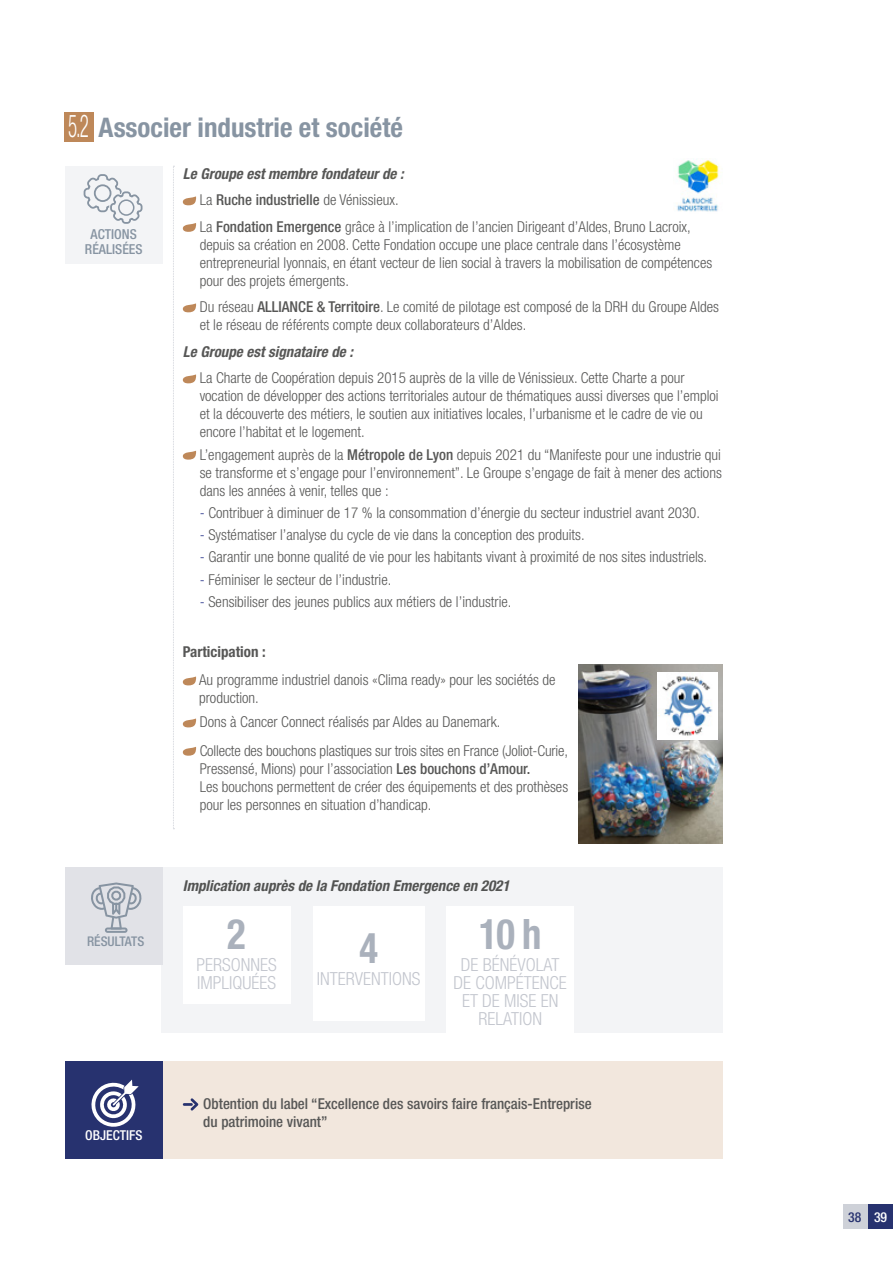
<style>
.page{position:relative;width:893px;height:1263px;background:#fff}
.page>*{position:absolute;margin:0;border:0;box-sizing:border-box;transform-origin:0 0}
.t1{font:700 condensed 42px "Helvetica Neue LT Pro";color:#aab1bc;scale:.92 1}
.t2{font:700 condensed 27px "Helvetica Neue LT Pro";color:#8794a2}
.t3{font:300 condensed 18px/18px "Helvetica Neue LT Pro";color:#c3c6ce}
.t4{font:300 condensed 15px/18px "Helvetica Neue LT Pro";color:#575756}
.t5{font:500 condensed 15px/18px "Helvetica Neue LT Pro";color:#575756}
.t6{font:italic 700 condensed 15px "Helvetica Neue LT Pro";color:#575756}
.t7{font:700 condensed 15px "Helvetica Neue LT Pro";color:#575756}
.t8{font:500 condensed 13.8px/15.3px "Helvetica Neue LT Std";color:#8794a2;text-align:center}
.t9{font:500 condensed 13.65px "Helvetica Neue LT Std";color:#fff}
.t10{font:500 condensed 13.65px "Helvetica Neue LT Pro";color:#fff}
.t11{font:500 condensed 13.65px "Helvetica Neue LT Pro";color:#27326f}
.t12{font:500 condensed 13.35px "Helvetica Neue LT Std";color:#8794a2}
.s1{font-weight:300;font-size:31.5px;color:#fff}
.s2{font-weight:700;font-style:italic}
.s3{font-weight:500}
.s4{color:#28348b}
</style>
<div class="page">
<div style="left:868px;top:1204px;width:25px;height:25px;background:#27326f"></div>
<div style="left:843px;top:1204px;width:25px;height:25px;background:#ced1d8"></div>
<div style="left:160px;top:1062px;width:563px;height:97px;background:#f2e7dd"></div>
<div style="left:64px;top:112px;width:30px;height:29px;background:#be8859"></div>
<svg style="left:173px;top:166px;width:1px;height:663px"></svg>
<svg style="left:183px;top:196px;width:13px;height:9px"></svg>
<svg style="left:183px;top:223px;width:13px;height:9px"></svg>
<svg style="left:183px;top:303px;width:13px;height:9px"></svg>
<svg style="left:183px;top:374px;width:13px;height:9px"></svg>
<svg style="left:183px;top:451px;width:13px;height:9px"></svg>
<svg style="left:183px;top:676px;width:13px;height:9px"></svg>
<svg style="left:183px;top:718px;width:13px;height:9px"></svg>
<svg style="left:183px;top:747px;width:13px;height:9px"></svg>
<svg style="left:183px;top:1098px;width:15px;height:12px"></svg>
<img style="left:677px;top:159px;width:43px;height:53px">
<img style="left:578px;top:664px;width:145px;height:179px">
<div style="left:657px;top:673px;width:60px;height:67px;background:#fff"></div>
<img style="left:662px;top:676px;width:51px;height:60px">
<div style="left:161px;top:867px;width:562px;height:166px;background:#f3f4f6"></div>
<div style="left:183px;top:906px;width:107px;height:97px;background:#fff"></div>
<div style="left:313px;top:906px;width:111px;height:114px;background:#fff"></div>
<div style="left:446px;top:906px;width:128px;height:127px;background:#fff"></div>
<div style="left:65px;top:166px;width:98px;height:98px;background:#f3f4f6"></div>
<svg style="left:84px;top:174px;width:59px;height:50px"></svg>
<div style="left:65px;top:867px;width:98px;height:98px;background:#e1e2e7"></div>
<svg style="left:91px;top:882px;width:51px;height:51px"></svg>
<div style="left:65px;top:1062px;width:98px;height:97px;background:#27326f"></div>
<svg style="left:91px;top:1079px;width:48px;height:48px"></svg>
<h2 class="t2" style="left:68px;top:112px;width:336px"><span class="s1">5.2</span> Associer industrie et société</h2>
<p class="t4" style="left:200px;top:160px;width:492px;line-height:26.5px;text-indent:-17px"><span class="s2">Le Groupe est membre fondateur de :<br></span>La <span class="s3">Ruche industrielle</span> de Vénissieux.<br>La <span class="s3">Fondation Emergence</span> grâce à l’implication de l’ancien Dirigeant d’Aldes, Bruno Lacroix,</p>
<p class="t4" style="left:200px;top:235px;width:514px">depuis sa création en 2008. Cette Fondation occupe une place centrale dans l’écosystème entrepreneurial lyonnais, en étant vecteur de lien social à travers la mobilisation de compétences pour des projets émergents.</p>
<p class="t4" style="left:200px;top:298px;width:521px">Du réseau <span class="s3">ALLIANCE &amp; Territoire</span>. Le comité de pilotage est composé de la DRH du Groupe Aldes et le réseau de référents compte deux collaborateurs d’Aldes.</p>
<p class="t6" style="left:183px;top:342px;width:172px">Le Groupe est signataire de :</p>
<p class="t4" style="left:200px;top:369px;width:520px">La Charte de Coopération depuis 2015 auprès de la ville de Vénissieux. Cette Charte a pour vocation de développer des actions territoriales autour de thématiques aussi diverses que l’emploi et la découverte des métiers, le soutien aux initiatives locales, l’urbanisme et le cadre de vie ou encore l’habitat et le logement.</p>
<p class="t4" style="left:200px;top:445px;width:524px;text-align:justify">L’engagement auprès de la <span class="s3">Métropole de Lyon</span> depuis 2021 du “Manifeste pour une industrie qui se transforme et s’engage pour l’environnement”. Le Groupe s’engage de fait à mener des actions dans les années à venir, telles que :</p>
<p class="t4" style="left:200px;top:503px;width:502px"><span class="s4">-</span> Contribuer à diminuer de 17 % la consommation d’énergie du secteur industriel avant 2030.</p>
<p class="t4" style="left:200px;top:526px;width:386px"><span class="s4">-</span> Systématiser l’analyse du cycle de vie dans la conception des produits.</p>
<p class="t4" style="left:200px;top:548px;width:509px"><span class="s4">-</span> Garantir une bonne qualité de vie pour les habitants vivant à proximité de nos sites industriels.</p>
<p class="t4" style="left:200px;top:570px;width:193px"><span class="s4">-</span> Féminiser le secteur de l’industrie.</p>
<p class="t4" style="left:200px;top:592px;width:313px"><span class="s4">-</span> Sensibiliser des jeunes publics aux métiers de l’industrie.</p>
<p class="t7" style="left:183px;top:643px;width:84px">Participation :</p>
<p class="t4" style="left:199px;top:671px;width:358px">Au programme industriel danois «Clima ready» pour les sociétés de production.</p>
<p class="t4" style="left:200px;top:708px;width:370px;line-height:28.2px">Dons à Cancer Connect réalisés par Aldes au Danemark.<br>Collecte des bouchons plastiques sur trois sites en France (Joliot-Curie,</p>
<p class="t4" style="left:200px;top:759px;width:370px">Pressensé, Mions) pour l’association <span class="s3">Les bouchons d’Amour.<br></span>Les bouchons permettent de créer des équipements et des prothèses pour les personnes en situation d’handicap.</p>
<p class="t8" style="left:85px;top:226px;width:59px">ACTIONS<br>RÉALISÉES</p>
<p class="t12" style="left:87px;top:933px;width:59px">RÉSULTATS</p>
<p class="t9" style="left:85px;top:1127px;width:59px">OBJECTIFS</p>
<p class="t6" style="left:183px;top:877px;width:328px">Implication auprès de la Fondation Emergence en 2021</p>
<h1 class="t1" style="left:227px;top:908px;width:22px">2</h1>
<p class="t3" style="left:196px;top:955px;width:82px">PERSONNES<br>IMPLIQUÉES</p>
<h1 class="t1" style="left:359px;top:923px;width:22px">4</h1>
<p class="t3" style="left:317px;top:970px;width:105px">INTERVENTIONS</p>
<h1 class="t1" style="left:479px;top:908px;width:69px">10 h</h1>
<p class="t3" style="left:454px;top:955px;width:115px;text-align:center">DE BÉNÉVOLAT<br>DE COMPÉTENCE<br>ET DE MISE EN<br>RELATION</p>
<p class="t5" style="left:203px;top:1094px;width:390px">Obtention du label “Excellence des savoirs faire français-Entreprise du patrimoine vivant”</p>
<p class="t11" style="left:848px;top:1209px;width:15px">38</p>
<p class="t10" style="left:874px;top:1209px;width:15px">39</p>
</div>
